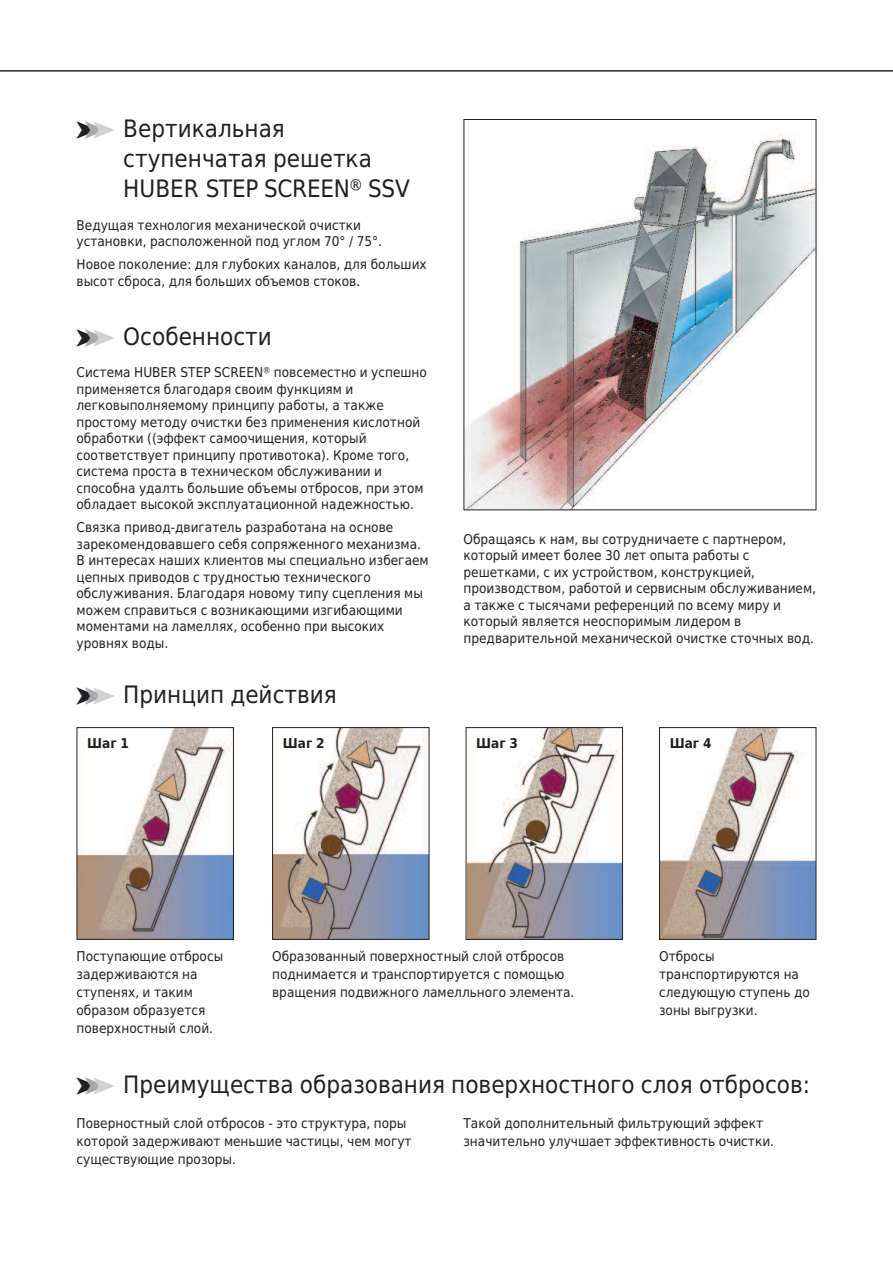
<style>
.page{position:relative;width:893px;height:1263px;background:#fff}
.page>*{position:absolute;margin:0;border:0;box-sizing:border-box;transform-origin:0 0}
.t1{font:24px/30px "Huber Tec";color:#231f20}
.t2{font:13.5px/16.5px "Huber Tec";color:#231f20}
.t3{font:700 13.5px "Huber Tec";color:#231f20}
.s1{color:#a8a9ad}
.s2{color:#d1d2d4}
</style>
<div class="page">
<hr style="left:0;top:71px;width:893px;height:1px;background:#231f20">
<svg style="left:880px;top:71px;width:13px;height:1px"></svg>
<img style="left:465px;top:133px;width:349px;height:375px">
<img style="left:79px;top:729px;width:153px;height:209px">
<div style="left:77px;top:727px;width:157px;height:213px;border:1px solid #231f20"></div>
<img style="left:274px;top:729px;width:153px;height:209px">
<div style="left:272px;top:727px;width:157px;height:213px;border:1px solid #231f20"></div>
<img style="left:468px;top:729px;width:153px;height:209px">
<div style="left:466px;top:727px;width:157px;height:213px;border:1px solid #231f20"></div>
<img style="left:661px;top:729px;width:153px;height:209px">
<div style="left:659px;top:727px;width:157px;height:213px;border:1px solid #231f20"></div>
<h1 class="t1" style="left:123px;top:114px;width:288px;text-indent:-47px">➤<span class="s1">➤</span><span class="s2">➤</span> Вертикальная ступенчатая решетка<br>HUBER STEP SCREEN® SSV</h1>
<p class="t2" style="left:77px;top:217px;width:307px">Ведущая технология механической очистки установки, расположенной под углом 70° / 75°.</p>
<p class="t2" style="left:77px;top:256px;width:352px">Новое поколение: для глубоких каналов, для больших высот сброса, для больших объемов стоков.</p>
<h1 class="t1" style="left:77px;top:322px;width:197px">➤<span class="s1">➤</span><span class="s2">➤</span> Особенности</h1>
<p class="t2" style="left:77px;top:364px;width:352px">Система HUBER STEP SCREEN® повсеместно и успешно применяется благодаря своим функциям и легковыполняемому принципу работы, а также простому методу очистки без применения кислотной обработки ((эффект самоочищения, который соответствует принципу противотока). Кроме того, система проста в техническом обслуживании и способна удалть большие объемы отбросов, при этом обладает высокой эксплуатационной надежностью.</p>
<p class="t2" style="left:77px;top:519px;width:354px">Связка привод-двигатель разработана на основе зарекомендовавшего себя сопряженного механизма.<br>В интересах наших клиентов мы специально избегаем цепных приводов с трудностью технического обслуживания. Благодаря новому типу сцепления мы можем справиться с возникающими изгибающими моментами на ламеллях, особенно при высоких уровнях воды.</p>
<h1 class="t1" style="left:77px;top:680px;width:262px">➤<span class="s1">➤</span><span class="s2">➤</span> Принцип действия</h1>
<p class="t2" style="left:463px;top:531px;width:354px">Обращаясь к нам, вы сотрудничаете с партнером, который имеет более 30 лет опыта работы с решетками, с их устройством, конструкцией, производством, работой и сервисным обслуживанием, а также с тысячами референций по всему миру и который является неоспоримым лидером в предварительной механической очистке сточных вод.</p>
<p class="t3" style="left:87px;top:735px;width:43px">Шаг 1</p>
<p class="t3" style="left:283px;top:735px;width:43px">Шаг 2</p>
<p class="t3" style="left:476px;top:735px;width:43px">Шаг 3</p>
<p class="t2" style="left:77px;top:947px;width:148px;line-height:18px">Поступающие отбросы задерживаются на ступенях, и таким образом образуется поверхностный слой.</p>
<p class="t2" style="left:272px;top:947px;width:304px;line-height:18px">Образованный поверхностный слой отбросов поднимается и транспортируется с помощью вращения подвижного ламелльного элемента.</p>
<p class="t3" style="left:670px;top:735px;width:43px">Шаг 4</p>
<p class="t2" style="left:659px;top:947px;width:152px;line-height:18px">Отбросы транспортируются на следующую ступень до зоны выгрузки.</p>
<h1 class="t1" style="left:77px;top:1070px;width:735px">➤<span class="s1">➤</span><span class="s2">➤</span> Преимущества образования поверхностного слоя отбросов:</h1>
<p class="t2" style="left:77px;top:1114px;width:337px;line-height:18px">Поверностный слой отбросов - это структура, поры которой задерживают меньшие частицы, чем могут существующие прозоры.</p>
<p class="t2" style="left:463px;top:1114px;width:312px;line-height:18px">Такой дополнительный фильтрующий эффект значительно улучшает эффективность очистки.</p>
</div>
